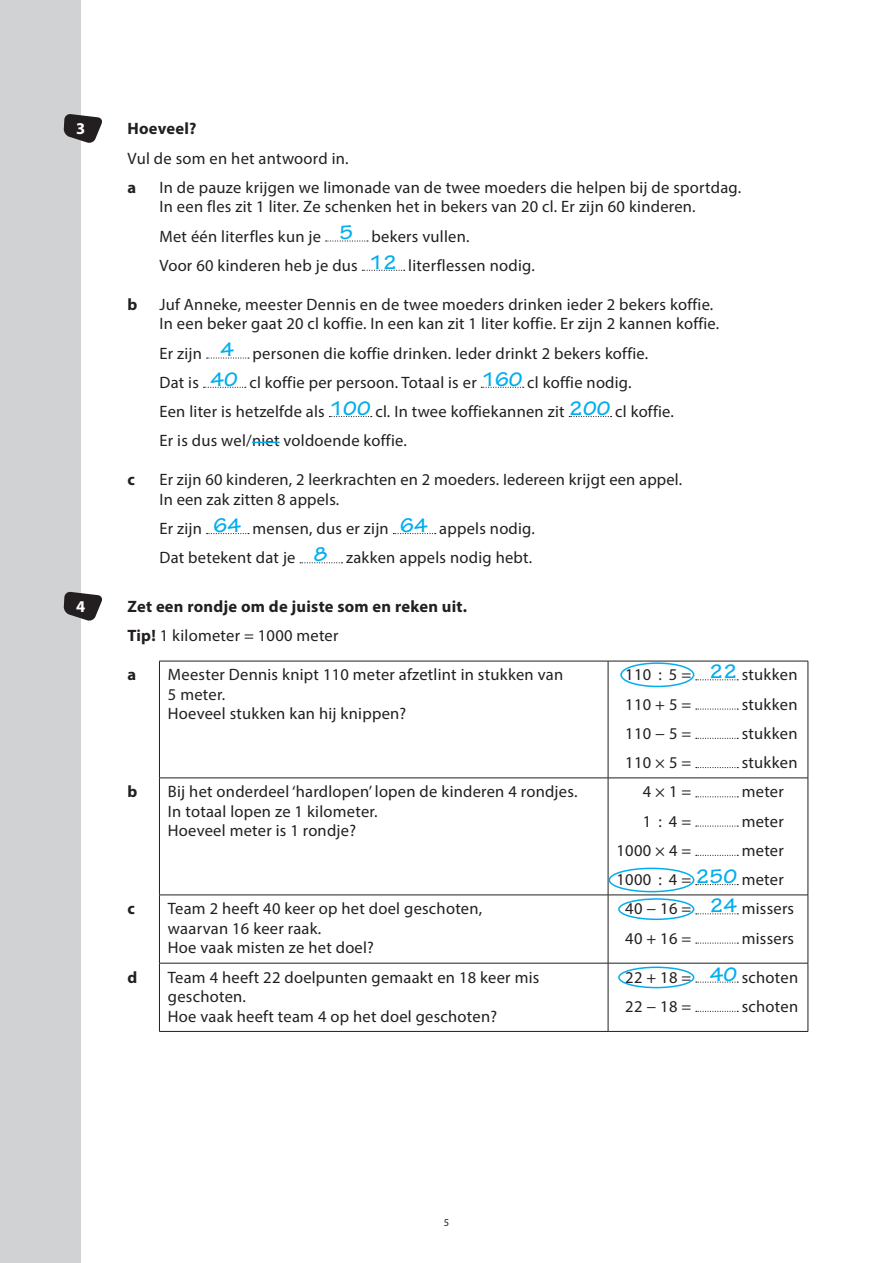
<style>
.page{position:relative;width:893px;height:1263px;background:#fff}
.page>*{position:absolute;margin:0;border:0;box-sizing:border-box;transform-origin:0 0}
.t1{font:700 21px/29.2px "Tekton Pro";color:#00aeef;text-align:center}
.t2{font:16.5px/19.5px "Myriad Pro";letter-spacing:.015em;color:#231f20}
.t3{font:700 16.5px/29.2px "Myriad Pro";letter-spacing:.015em;color:#231f20}
.t4{font:700 16.5px "Myriad Pro";color:#fff}
.t5{font:10.5px "Myriad Pro";color:#231f20}
.s1{font-weight:400}
</style>
<div class="page">
<div style="left:0;top:0;width:81px;height:1263px;background:#d1d2d4"></div>
<svg style="left:326px;top:240px;width:42px;height:2px"></svg>
<svg style="left:362px;top:270px;width:43px;height:1px"></svg>
<svg style="left:207px;top:357px;width:42px;height:2px"></svg>
<svg style="left:203px;top:387px;width:43px;height:1px"></svg>
<svg style="left:481px;top:387px;width:43px;height:1px"></svg>
<svg style="left:329px;top:416px;width:43px;height:1px"></svg>
<svg style="left:569px;top:416px;width:43px;height:1px"></svg>
<svg style="left:207px;top:533px;width:42px;height:1px"></svg>
<svg style="left:393px;top:533px;width:43px;height:1px"></svg>
<svg style="left:300px;top:562px;width:42px;height:1px"></svg>
<hr style="left:159px;top:661px;width:449px;height:1px;background:#231f20">
<hr style="left:159px;top:661px;width:1px;height:117px;background:#231f20">
<hr style="left:608px;top:661px;width:200px;height:1px;background:#231f20">
<hr style="left:608px;top:661px;width:1px;height:117px;background:#231f20">
<hr style="left:808px;top:661px;width:1px;height:117px;background:#231f20">
<hr style="left:159px;top:778px;width:449px;height:1px;background:#231f20">
<hr style="left:159px;top:778px;width:1px;height:117px;background:#231f20">
<hr style="left:608px;top:778px;width:200px;height:1px;background:#231f20">
<hr style="left:608px;top:778px;width:1px;height:117px;background:#231f20">
<hr style="left:808px;top:778px;width:1px;height:117px;background:#231f20">
<hr style="left:159px;top:895px;width:449px;height:1px;background:#231f20">
<hr style="left:159px;top:895px;width:1px;height:68px;background:#231f20">
<hr style="left:608px;top:895px;width:200px;height:1px;background:#231f20">
<hr style="left:608px;top:895px;width:1px;height:68px;background:#231f20">
<hr style="left:808px;top:895px;width:1px;height:68px;background:#231f20">
<hr style="left:159px;top:963px;width:449px;height:1px;background:#231f20">
<hr style="left:159px;top:963px;width:1px;height:68px;background:#231f20">
<hr style="left:608px;top:963px;width:200px;height:1px;background:#231f20">
<hr style="left:608px;top:963px;width:1px;height:68px;background:#231f20">
<hr style="left:808px;top:963px;width:1px;height:68px;background:#231f20">
<hr style="left:159px;top:1031px;width:449px;height:1px;background:#231f20">
<hr style="left:608px;top:1031px;width:200px;height:1px;background:#231f20">
<svg style="left:696px;top:679px;width:42px;height:1px"></svg>
<svg style="left:696px;top:708px;width:42px;height:2px"></svg>
<svg style="left:696px;top:738px;width:42px;height:1px"></svg>
<svg style="left:696px;top:767px;width:42px;height:1px"></svg>
<svg style="left:696px;top:796px;width:42px;height:1px"></svg>
<svg style="left:696px;top:825px;width:42px;height:2px"></svg>
<svg style="left:696px;top:855px;width:42px;height:1px"></svg>
<svg style="left:696px;top:884px;width:42px;height:1px"></svg>
<svg style="left:696px;top:913px;width:42px;height:1px"></svg>
<svg style="left:696px;top:942px;width:42px;height:2px"></svg>
<svg style="left:696px;top:981px;width:42px;height:2px"></svg>
<svg style="left:696px;top:1011px;width:42px;height:1px"></svg>
<svg style="left:64px;top:114px;width:38px;height:29px"></svg>
<svg style="left:64px;top:591px;width:38px;height:30px"></svg>
<div style="left:618px;top:966px;width:76px;height:22px;border:2px solid #00aeef;border-radius:50%"></div>
<div style="left:618px;top:898px;width:76px;height:22px;border:2px solid #00aeef;border-radius:50%"></div>
<div style="left:609px;top:868px;width:85px;height:24px;border:2px solid #00aeef;border-radius:50%"></div>
<div style="left:620px;top:662px;width:74px;height:25px;border:2px solid #00aeef;border-radius:50%"></div>
<svg style="left:252px;top:442px;width:28px;height:1px"></svg>
<p class="t4" style="left:76px;top:118px;width:11px">3</p>
<p class="t4" style="left:76px;top:596px;width:11px">4</p>
<p class="t3" style="left:128px;top:114px;width:71px">Hoeveel?</p>
<p class="t2" style="left:128px;top:148px;width:223px">Vul de som en het antwoord in.</p>
<p class="t3" style="left:128px;top:172px;width:10px">a</p>
<p class="t2" style="left:159px;top:177px;width:583px">In de pauze krijgen we limonade van de twee moeders die helpen bij de sportdag.<br>In een fles zit 1 liter. Ze schenken het in bekers van 20 cl. Er zijn 60 kinderen.</p>
<p class="t2" style="left:159px;top:226px;width:163px">Met één literfles kun je</p>
<p class="t2" style="left:372px;top:226px;width:99px">bekers vullen.</p>
<p class="t2" style="left:159px;top:255px;width:200px">Voor 60 kinderen heb je dus</p>
<p class="t2" style="left:408px;top:255px;width:128px">literflessen nodig.</p>
<p class="t3" style="left:128px;top:289px;width:11px">b</p>
<p class="t2" style="left:159px;top:294px;width:561px">Juf Anneke, meester Dennis en de twee moeders drinken ieder 2 bekers koffie.<br>In een beker gaat 20 cl koffie. In een kan zit 1 liter koffie. Er zijn 2 kannen koffie.</p>
<p class="t2" style="left:159px;top:343px;width:44px">Er zijn</p>
<p class="t2" style="left:253px;top:343px;width:397px">personen die koffie drinken. Ieder drinkt 2 bekers koffie.</p>
<p class="t2" style="left:159px;top:372px;width:41px">Dat is</p>
<p class="t2" style="left:249px;top:372px;width:229px">cl koffie per persoon. Totaal is er</p>
<p class="t2" style="left:527px;top:372px;width:106px">cl koffie nodig.</p>
<p class="t2" style="left:159px;top:402px;width:167px">Een liter is hetzelfde als</p>
<p class="t2" style="left:375px;top:402px;width:191px">cl. In twee koffiekannen zit</p>
<p class="t2" style="left:615px;top:402px;width:60px">cl koffie.</p>
<p class="t2" style="left:159px;top:431px;width:249px">Er is dus wel/niet voldoende koffie.</p>
<p class="t3" style="left:128px;top:465px;width:9px">c</p>
<p class="t2" style="left:159px;top:470px;width:524px">Er zijn 60 kinderen, 2 leerkrachten en 2 moeders. Iedereen krijgt een appel.<br>In een zak zitten 8 appels.</p>
<p class="t2" style="left:159px;top:519px;width:44px">Er zijn</p>
<p class="t2" style="left:253px;top:519px;width:138px">mensen, dus er zijn</p>
<p class="t2" style="left:439px;top:519px;width:97px">appels nodig.</p>
<p class="t2" style="left:159px;top:548px;width:138px">Dat betekent dat je</p>
<p class="t2" style="left:346px;top:548px;width:188px">zakken appels nodig hebt.</p>
<p class="t3" style="left:128px;top:591px;width:341px">Zet een rondje om de juiste som en reken uit.<br>Tip! <span class="s1">1 kilometer = 1000 meter</span></p>
<p class="t3" style="left:128px;top:660px;width:10px">a</p>
<p class="t2" style="left:168px;top:665px;width:397px">Meester Dennis knipt 110 meter afzetlint in stukken van<br>5 meter.<br>Hoeveel stukken kan hij knippen?</p>
<p class="t2" style="left:625px;top:665px;width:67px">110 : 5 =</p>
<p class="t2" style="left:742px;top:665px;width:57px">stukken</p>
<p class="t1" style="left:339px;top:219px;width:15px">5</p>
<p class="t1" style="left:369px;top:248px;width:29px">12</p>
<p class="t1" style="left:210px;top:336px;width:29px">4<br>40</p>
<p class="t1" style="left:481px;top:365px;width:43px">160</p>
<p class="t1" style="left:329px;top:394px;width:43px">100</p>
<p class="t1" style="left:569px;top:394px;width:43px">200</p>
<p class="t1" style="left:214px;top:511px;width:29px">64</p>
<p class="t1" style="left:400px;top:511px;width:29px">64</p>
<p class="t1" style="left:314px;top:540px;width:15px">8</p>
<p class="t1" style="left:710px;top:657px;width:29px">22</p>
<p class="t2" style="left:625px;top:694px;width:67px">110 + 5 =</p>
<p class="t2" style="left:742px;top:694px;width:57px">stukken</p>
<p class="t2" style="left:625px;top:723px;width:67px">110 − 5 =</p>
<p class="t2" style="left:742px;top:723px;width:57px">stukken</p>
<p class="t2" style="left:625px;top:753px;width:67px">110 × 5 =</p>
<p class="t2" style="left:742px;top:753px;width:57px">stukken</p>
<p class="t3" style="left:128px;top:777px;width:11px">b</p>
<p class="t2" style="left:168px;top:782px;width:411px">Bij het onderdeel ‘hardlopen’ lopen de kinderen 4 rondjes.<br>In totaal lopen ze 1 kilometer.<br>Hoeveel meter is 1 rondje?</p>
<p class="t2" style="left:643px;top:782px;width:50px">4 × 1 =</p>
<p class="t2" style="left:742px;top:782px;width:44px">meter</p>
<p class="t2" style="left:643px;top:811px;width:50px">1 : 4 =</p>
<p class="t2" style="left:742px;top:811px;width:44px">meter</p>
<p class="t2" style="left:617px;top:840px;width:76px">1000 × 4 =</p>
<p class="t2" style="left:742px;top:840px;width:44px">meter</p>
<p class="t2" style="left:617px;top:870px;width:76px">1000 : 4 =</p>
<p class="t2" style="left:742px;top:870px;width:44px">meter</p>
<p class="t1" style="left:696px;top:862px;width:43px;text-align:right">250<br>24</p>
<p class="t3" style="left:128px;top:894px;width:9px">c</p>
<p class="t2" style="left:168px;top:899px;width:316px">Team 2 heeft 40 keer op het doel geschoten, waarvan 16 keer raak.<br>Hoe vaak misten ze het doel?</p>
<p class="t2" style="left:625px;top:899px;width:67px">40 − 16 =</p>
<p class="t2" style="left:742px;top:899px;width:54px">missers</p>
<p class="t2" style="left:625px;top:928px;width:67px">40 + 16 =</p>
<p class="t2" style="left:742px;top:928px;width:54px">missers</p>
<p class="t1" style="left:710px;top:960px;width:29px">40</p>
<p class="t3" style="left:128px;top:962px;width:11px">d</p>
<p class="t2" style="left:168px;top:967px;width:373px">Team 4 heeft 22 doelpunten gemaakt en 18 keer mis geschoten.<br>Hoe vaak heeft team 4 op het doel geschoten?</p>
<p class="t2" style="left:625px;top:967px;width:67px">22 + 18 =</p>
<p class="t2" style="left:742px;top:967px;width:58px">schoten</p>
<p class="t2" style="left:625px;top:996px;width:67px">22 − 18 =</p>
<p class="t2" style="left:742px;top:996px;width:58px">schoten</p>
<p class="t5" style="left:444px;top:1216px;width:7px">5</p>
</div>
